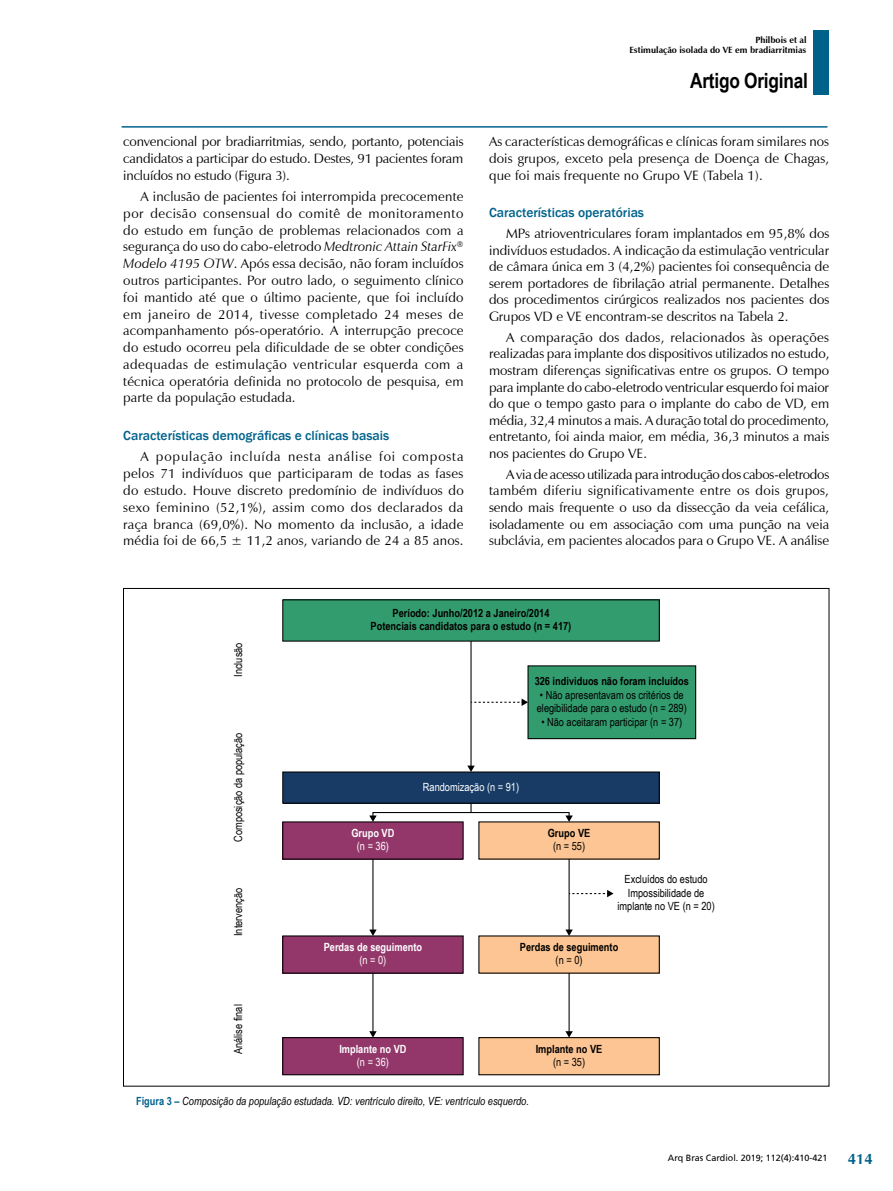
<style>
.page{position:relative;width:893px;height:1191px;background:#fff}
.page>*{position:absolute;margin:0;border:0;box-sizing:border-box;transform-origin:0 0}
.t1{font:700 21px "Arial Narrow";letter-spacing:-.01em;color:#000}
.t2{font:700 15px "Zapf Humanist 601 BT";color:#00628b}
.t3{font:13.5px/16.8px "Zapf Humanist 601 BT";color:#000;text-align:justify}
.t4{font:500 13.5px "Franklin Gothic";color:#00628b}
.t5{font:11.25px/13.5px "Arial Narrow";color:#000}
.t6{font:700 11.25px/13.5px "Arial Narrow";color:#000;text-align:center}
.t7{font:italic 11.25px "Arial Narrow";color:#000}
.t8{font:700 11.25px "Arial Narrow";color:#fff}
.t9{font:11.25px "Arial Narrow";color:#fff}
.t10{font:700 9px/10.8px "Zapf Humanist 601 BT";color:#000;text-align:right}
.t11{font:9px "Frutiger";color:#000}
.s1{font-style:italic}
.s2{font-weight:700;font-style:normal;color:#00628b}
</style>
<div class="page">
<hr style="left:122px;top:126px;width:705px;height:2px;background:#00628b">
<div style="left:813px;top:30px;width:16px;height:64px;background:#00628b"></div>
<div style="left:283px;top:600px;width:376px;height:41px;background:#339c6e"></div>
<div style="left:282px;top:599px;width:378px;height:42px;border:1px solid #000"></div>
<div style="left:283px;top:772px;width:376px;height:31px;background:#183b66"></div>
<div style="left:282px;top:771px;width:378px;height:32px;border:1px solid #000"></div>
<div style="left:283px;top:822px;width:180px;height:37px;background:#93376b"></div>
<div style="left:528px;top:666px;width:168px;height:72px;background:#339c6e"></div>
<div style="left:527px;top:665px;width:169px;height:74px;border:1px solid #000"></div>
<div style="left:479px;top:822px;width:180px;height:37px;background:#fcc593"></div>
<div style="left:283px;top:936px;width:180px;height:37px;background:#93376b"></div>
<div style="left:479px;top:936px;width:180px;height:37px;background:#fcc593"></div>
<div style="left:283px;top:1037px;width:180px;height:37px;background:#93376b"></div>
<div style="left:282px;top:1037px;width:182px;height:38px;border:1px solid #000"></div>
<div style="left:479px;top:1037px;width:180px;height:37px;background:#fcc593"></div>
<div style="left:478px;top:1037px;width:182px;height:38px;border:1px solid #000"></div>
<hr style="left:470px;top:641px;width:2px;height:125px;background:#000">
<svg style="left:467px;top:765px;width:8px;height:7px"></svg>
<svg style="left:470px;top:803px;width:2px;height:9px"></svg>
<svg style="left:471px;top:698px;width:57px;height:8px"></svg>
<div style="left:372px;top:812px;width:198px;height:5px;border:1px solid #000"></div>
<svg style="left:369px;top:815px;width:8px;height:7px"></svg>
<svg style="left:565px;top:815px;width:8px;height:7px"></svg>
<hr style="left:372px;top:859px;width:1px;height:71px;background:#000">
<svg style="left:369px;top:929px;width:8px;height:7px"></svg>
<hr style="left:372px;top:973px;width:1px;height:59px;background:#000">
<svg style="left:369px;top:1031px;width:8px;height:6px"></svg>
<hr style="left:569px;top:973px;width:1px;height:59px;background:#000">
<svg style="left:565px;top:1031px;width:8px;height:6px"></svg>
<hr style="left:569px;top:859px;width:1px;height:71px;background:#000">
<svg style="left:565px;top:929px;width:8px;height:7px"></svg>
<svg style="left:569px;top:890px;width:44px;height:7px"></svg>
<p class="t3" style="left:123px;top:133px;width:342px">convencional por bradiarritmias, sendo, portanto, potenciais candidatos a participar do estudo. Destes, 91 pacientes foram incluídos no estudo (Figura 3).</p>
<p class="t3" style="left:123px;top:188px;width:342px;text-indent:17px">A inclusão de pacientes foi interrompida precocemente por decisão consensual do comitê de monitoramento do estudo em função de problemas relacionados com a segurança do uso do cabo-eletrodo <span class="s1">Medtronic Attain StarFix</span><sup>® </sup><span class="s1">Modelo 4195 OTW</span>. Após essa decisão, não foram incluídos outros participantes. Por outro lado, o seguimento clínico foi mantido até que o último paciente, que foi incluído em janeiro de 2014, tivesse completado 24 meses de acompanhamento pós-operatório. A interrupção precoce do estudo ocorreu pela dificuldade de se obter condições adequadas de estimulação ventricular esquerda com a técnica operatória definida no protocolo de pesquisa, em parte da população estudada.</p>
<p class="t4" style="left:123px;top:427px;width:268px">Características demográficas e clínicas basais</p>
<p class="t3" style="left:123px;top:448px;width:342px;text-indent:17px">A população incluída nesta análise foi composta pelos 71 indivíduos que participaram de todas as fases do estudo. Houve discreto predomínio de indivíduos do sexo feminino (52,1%), assim como dos declarados da raça branca (69,0%). No momento da inclusão, a idade média foi de 66,5 ± 11,2 anos, variando de 24 a 85 anos.</p>
<p class="t10" style="left:629px;top:34px;width:179px">Philbois et al<br>Estimulação isolada do VE em bradiarritmias</p>
<h1 class="t1" style="left:690px;top:65px;width:119px">Artigo Original</h1>
<p class="t3" style="left:489px;top:133px;width:342px">As características demográficas e clínicas foram similares nos dois grupos, exceto pela presença de Doença de Chagas, que foi mais frequente no Grupo VE (Tabela 1).</p>
<p class="t4" style="left:489px;top:204px;width:157px">Características operatórias</p>
<p class="t3" style="left:489px;top:225px;width:342px;text-indent:17px">MPs atrioventriculares foram implantados em 95,8% dos indivíduos estudados. A indicação da estimulação ventricular de câmara única em 3 (4,2%) pacientes foi consequência de serem portadores de fibrilação atrial permanente. Detalhes dos procedimentos cirúrgicos realizados nos pacientes dos Grupos VD e VE encontram-se descritos na Tabela 2.</p>
<p class="t3" style="left:489px;top:329px;width:342px;text-indent:17px">A comparação dos dados, relacionados às operações realizadas para implante dos dispositivos utilizados no estudo, mostram diferenças significativas entre os grupos. O tempo para implante do cabo-eletrodo ventricular esquerdo foi maior do que o tempo gasto para o implante do cabo de VD, em média, 32,4 minutos a mais. A duração total do procedimento, entretanto, foi ainda maior, em média, 36,3 minutos a mais nos pacientes do Grupo VE.</p>
<p class="t3" style="left:489px;top:466px;width:342px;text-indent:17px">A via de acesso utilizada para introdução dos cabos‑eletrodos também diferiu significativamente entre os dois grupos, sendo mais frequente o uso da dissecção da veia cefálica, isoladamente ou em associação com uma punção na veia subclávia, em pacientes alocados para o Grupo VE. A análise</p>
<p class="t5" style="left:231px;top:677px;width:36px;rotate:-90deg">Inclusão</p>
<p class="t5" style="left:231px;top:842px;width:111px;rotate:-90deg">Composição da população</p>
<p class="t5" style="left:231px;top:936px;width:50px;rotate:-90deg">Intervenção</p>
<p class="t5" style="left:231px;top:1054px;width:51px;rotate:-90deg">Análise final</p>
<p class="t6" style="left:371px;top:605px;width:202px">Período: Junho/2012 a Janeiro/2014<br>Potenciais candidatos para o estudo (n = 417)</p>
<p class="t8" style="left:351px;top:824px;width:45px">Grupo VD</p>
<p class="t9" style="left:357px;top:838px;width:34px">(n = 36)</p>
<p class="t6" style="left:535px;top:674px;width:156px">326 individuos não foram incluídos</p>
<p class="t5" style="left:537px;top:687px;width:152px">• Não apresentavam os critérios de elegibilidade para o estudo (n = 289)</p>
<p class="t5" style="left:541px;top:714px;width:142px">• Não aceitaram participar (n = 37)</p>
<p class="t9" style="left:423px;top:778px;width:98px">Randomização (n = 91)</p>
<p class="t6" style="left:548px;top:825px;width:44px">Grupo VE</p>
<p class="t5" style="left:553px;top:839px;width:34px">(n = 55)</p>
<p class="t5" style="left:618px;top:872px;width:99px;text-align:center">Excluídos do estudo<br>Impossibilidade de implante no VE (n = 20)</p>
<p class="t8" style="left:324px;top:938px;width:100px">Perdas de seguimento</p>
<p class="t9" style="left:359px;top:952px;width:28px">(n = 0)</p>
<p class="t8" style="left:339px;top:1040px;width:69px">Implante no VD</p>
<p class="t9" style="left:357px;top:1053px;width:34px">(n = 36)</p>
<p class="t6" style="left:520px;top:939px;width:100px">Perdas de seguimento</p>
<p class="t5" style="left:556px;top:953px;width:28px">(n = 0)</p>
<p class="t6" style="left:536px;top:1041px;width:68px">Implante no VE</p>
<p class="t5" style="left:553px;top:1055px;width:34px">(n = 35)</p>
<p class="t7" style="left:136px;top:1093px;width:394px"><span class="s2">Figura 3 –</span> Composição da população estudada. VD: ventrículo direito, VE: ventrículo esquerdo.</p>
<p class="t11" style="left:668px;top:1153px;width:161px">Arq Bras Cardiol. 2019; 112(4):410-421</p>
<p class="t2" style="left:848px;top:1149px;width:26px">414</p>
</div>
